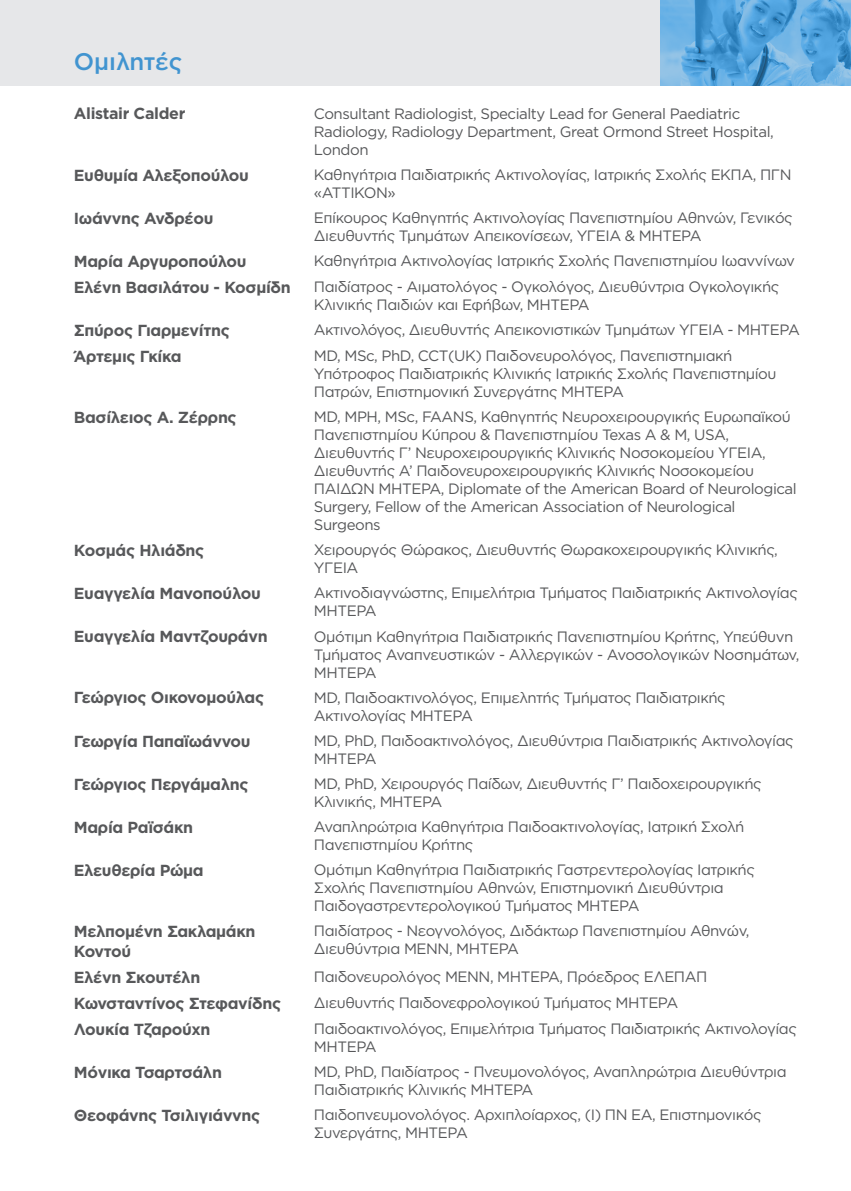
<style>
.page{position:relative;width:851px;height:1191px;background:#fff}
.page>*{position:absolute;margin:0;border:0;box-sizing:border-box;transform-origin:0 0}
.t1{font:500 24px "Gotham Greek";letter-spacing:-.005em;color:#4194d0}
.t2{font:700 16px/20px "Gotham Greek";letter-spacing:-.02em;color:#57585a}
.t3{font:15px/18px "Gotham Greek";letter-spacing:-.03em;color:#57585a}
</style>
<div class="page">
<div style="left:0;top:0;width:850px;height:85px;background:#e6e7e9"></div>
<img style="left:660px;top:0;width:190px;height:85px">
<h1 class="t1" style="left:74px;top:48px;width:110px">Ομιλητές</h1>
<p class="t2" style="left:74px;top:103px;width:113px">Alistair Calder</p>
<p class="t3" style="left:314px;top:104px;width:461px">Consultant Radiologist, Specialty Lead for General Paediatric<br>Radiology, Radiology Department, Great Ormond Street Hospital,<br>London</p>
<p class="t2" style="left:74px;top:164px;width:176px">Ευθυμία Αλεξοπούλου</p>
<p class="t3" style="left:314px;top:165px;width:479px">Καθηγήτρια Παιδιατρικής Ακτινολογίας, Ιατρικής Σχολής ΕΚΠΑ, ΠΓΝ «ΑΤΤΙΚΟΝ»</p>
<p class="t2" style="left:74px;top:208px;width:141px">Ιωάννης Ανδρέου</p>
<p class="t3" style="left:314px;top:208px;width:480px">Επίκουρος Καθηγητής Ακτινολογίας Πανεπιστημίου Αθηνών, Γενικός<br>Διευθυντής Τμημάτων Απεικονίσεων, ΥΓΕΙΑ &amp; ΜΗΤΕΡΑ</p>
<p class="t2" style="left:74px;top:251px;width:174px">Μαρία Αργυροπούλου</p>
<p class="t3" style="left:314px;top:251px;width:482px">Καθηγήτρια Ακτινολογίας Ιατρικής Σχολής Πανεπιστημίου Ιωαννίνων</p>
<p class="t2" style="left:74px;top:277px;width:218px">Ελένη Βασιλάτου - Κοσμίδη</p>
<p class="t3" style="left:314px;top:277px;width:467px">Παιδίατρος - Αιματολόγος - Ογκολόγος, Διευθύντρια Ογκολογικής<br>Κλινικής Παιδιών και Εφήβων, ΜΗΤΕΡΑ</p>
<p class="t2" style="left:74px;top:320px;width:157px">Σπύρος Γιαρμενίτης</p>
<p class="t3" style="left:314px;top:320px;width:487px">Ακτινολόγος, Διευθυντής Απεικονιστικών Τμημάτων ΥΓΕΙΑ - ΜΗΤΕΡΑ</p>
<p class="t2" style="left:74px;top:346px;width:109px">Άρτεμις Γκίκα</p>
<p class="t3" style="left:314px;top:346px;width:464px">MD, MSc, PhD, CCT(UK) Παιδονευρολόγος, Πανεπιστημιακή<br>Υπότροφος Παιδιατρικής Κλινικής Ιατρικής Σχολής Πανεπιστημίου<br>Πατρών, Επιστημονική Συνεργάτης ΜΗΤΕΡΑ</p>
<p class="t2" style="left:74px;top:407px;width:164px">Βασίλειος Α. Ζέρρης</p>
<p class="t3" style="left:314px;top:407px;width:484px">MD, MPH, MSc, FAANS, Καθηγητής Νευροχειρουργικής Ευρωπαϊκού Πανεπιστημίου Κύπρου &amp; Πανεπιστημίου Texas A &amp; M, USA, Διευθυντής Γ’ Νευροχειρουργικής Κλινικής Νοσοκομείου ΥΓΕΙΑ, Διευθυντής Α’ Παιδονευροχειρουργικής Κλινικής Νοσοκομείου ΠΑΙΔΩΝ ΜΗΤΕΡΑ, Diplomate of the American Board of Neurological Surgery, Fellow of the American Association of Neurological Surgeons</p>
<p class="t2" style="left:74px;top:540px;width:132px">Κοσμάς Ηλιάδης</p>
<p class="t3" style="left:314px;top:541px;width:465px">Χειρουργός Θώρακος, Διευθυντής Θωρακοχειρουργικής Κλινικής,<br>ΥΓΕΙΑ</p>
<p class="t2" style="left:74px;top:583px;width:188px">Ευαγγελία Μανοπούλου</p>
<p class="t3" style="left:314px;top:584px;width:485px">Ακτινοδιαγνώστης, Επιμελήτρια Τμήματος Παιδιατρικής Ακτινολογίας<br>ΜΗΤΕΡΑ</p>
<p class="t2" style="left:74px;top:626px;width:195px">Ευαγγελία Μαντζουράνη</p>
<p class="t3" style="left:314px;top:627px;width:487px">Ομότιμη Καθηγήτρια Παιδιατρικής Πανεπιστημίου Κρήτης, Υπεύθυνη<br>Τμήματος Αναπνευστικών - Αλλεργικών - Ανοσολογικών Νοσημάτων,<br>ΜΗΤΕΡΑ</p>
<p class="t2" style="left:74px;top:687px;width:192px">Γεώργιος Οικονομούλας</p>
<p class="t3" style="left:314px;top:688px;width:413px">MD, Παιδοακτινολόγος, Επιμελητής Τμήματος Παιδιατρικής<br>Ακτινολογίας ΜΗΤΕΡΑ</p>
<p class="t2" style="left:74px;top:730px;width:178px">Γεωργία Παπαϊωάννου</p>
<p class="t3" style="left:314px;top:731px;width:481px">MD, PhD, Παιδοακτινολόγος, Διευθύντρια Παιδιατρικής Ακτινολογίας<br>ΜΗΤΕΡΑ</p>
<p class="t2" style="left:74px;top:773px;width:176px">Γεώργιος Περγάμαλης</p>
<p class="t3" style="left:314px;top:774px;width:449px">MD, PhD, Χειρουργός Παίδων, Διευθυντής Γ’ Παιδοχειρουργικής<br>Κλινικής, ΜΗΤΕΡΑ</p>
<p class="t2" style="left:74px;top:817px;width:121px">Μαρία Ραϊσάκη</p>
<p class="t3" style="left:314px;top:817px;width:432px">Αναπληρώτρια Καθηγήτρια Παιδοακτινολογίας, Ιατρική Σχολή<br>Πανεπιστημίου Κρήτης</p>
<p class="t2" style="left:74px;top:860px;width:131px">Ελευθερία Ρώμα</p>
<p class="t3" style="left:314px;top:860px;width:442px">Ομότιμη Καθηγήτρια Παιδιατρικής Γαστρεντερολογίας Ιατρικής<br>Σχολής Πανεπιστημίου Αθηνών, Επιστημονική Διευθύντρια<br>Παιδογαστρεντερολογικού Τμήματος ΜΗΤΕΡΑ</p>
<p class="t2" style="left:74px;top:921px;width:183px">Μελπομένη Σακλαμάκη<br>Κοντού</p>
<p class="t3" style="left:314px;top:922px;width:437px">Παιδίατρος - Νεογνολόγος, Διδάκτωρ Πανεπιστημίου Αθηνών,<br>Διευθύντρια ΜΕΝΝ, ΜΗΤΕΡΑ</p>
<p class="t2" style="left:74px;top:967px;width:128px">Ελένη Σκουτέλη</p>
<p class="t3" style="left:314px;top:967px;width:395px">Παιδονευρολόγος ΜΕΝΝ, ΜΗΤΕΡΑ, Πρόεδρος ΕΛΕΠΑΠ</p>
<p class="t2" style="left:74px;top:992px;width:209px">Κωνσταντίνος Στεφανίδης</p>
<p class="t3" style="left:314px;top:993px;width:366px">Διευθυντής Παιδονεφρολογικού Τμήματος ΜΗΤΕΡΑ</p>
<p class="t2" style="left:74px;top:1018px;width:138px">Λουκία Τζαρούχη</p>
<p class="t3" style="left:314px;top:1019px;width:484px">Παιδοακτινολόγος, Επιμελήτρια Τμήματος Παιδιατρικής Ακτινολογίας<br>ΜΗΤΕΡΑ</p>
<p class="t2" style="left:74px;top:1061px;width:150px">Μόνικα Τσαρτσάλη</p>
<p class="t3" style="left:314px;top:1062px;width:474px">MD, PhD, Παιδίατρος - Πνευμονολόγος, Αναπληρώτρια Διευθύντρια<br>Παιδιατρικής Κλινικής ΜΗΤΕΡΑ</p>
<p class="t2" style="left:74px;top:1105px;width:188px">Θεοφάνης Τσιλιγιάννης</p>
<p class="t3" style="left:314px;top:1105px;width:449px">Παιδοπνευμονολόγος. Αρχιπλοίαρχος, (Ι) ΠΝ ΕΑ, Επιστημονικός<br>Συνεργάτης, ΜΗΤΕΡΑ</p>
</div>
